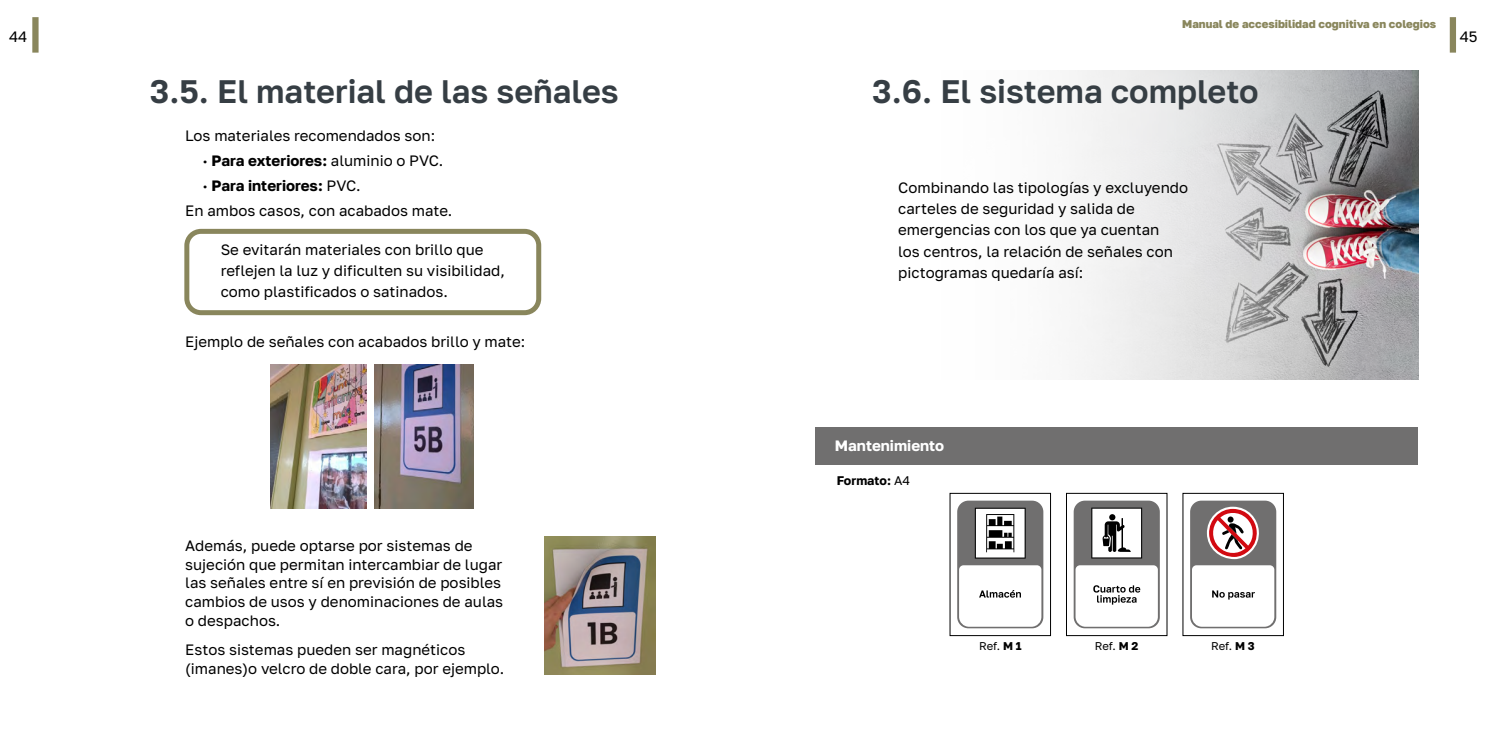
<style>
.page{position:relative;width:1489px;height:745px;background:#fff}
.page>*{position:absolute;margin:0;border:0;box-sizing:border-box;transform-origin:0 0}
.t1{font:600 32.5px "Golos Text";color:#363e44}
.t2{font:15px/21.2px "Golos Text";color:#000}
.t3{font:700 15px "Golos Text";color:#000}
.t4{font:700 15px "Golos Text";color:#fff}
.t5{font:700 12.5px "Golos Text";color:#000}
.t6{font:800 11.25px "Golos Text";color:#89865c}
.t7{font:11.25px "Golos Text";letter-spacing:-.01em;color:#000}
.s1{font-weight:400}
.s2{font-weight:700}
</style>
<div class="page">
<div style="left:32px;top:17px;width:7px;height:36px;background:#89865c"></div>
<div style="left:1449px;top:17px;width:6px;height:36px;background:#89865c"></div>
<img style="left:271px;top:364px;width:95px;height:144px">
<img style="left:374px;top:364px;width:99px;height:144px">
<div style="left:184px;top:229px;width:357px;height:86px;border:5px solid #89865c;border-radius:14px"></div>
<img style="left:1362px;top:70px;width:55px;height:309px">
<svg style="left:1075px;top:70px;width:287px;height:310px"></svg>
<div style="left:815px;top:427px;width:602px;height:38px;background:#706f6f"></div>
<img style="left:544px;top:536px;width:111px;height:137px">
<div style="left:1066px;top:492px;width:101px;height:143px;border:1px solid #000"></div>
<svg style="left:1073px;top:500px;width:86px;height:128px"></svg>
<svg style="left:957px;top:500px;width:86px;height:128px"></svg>
<svg style="left:1190px;top:500px;width:86px;height:128px"></svg>
<p class="t6" style="left:1182px;top:17px;width:255px">Manual de accesibilidad cognitiva en colegios</p>
<p class="t2" style="left:9px;top:26px;width:20px">44</p>
<p class="t2" style="left:1459px;top:26px;width:19px">45</p>
<h1 class="t1" style="left:150px;top:72px;width:470px">3.5. El material de las señales</h1>
<h1 class="t1" style="left:872px;top:72px;width:388px">3.6. El sistema completo</h1>
<p class="t2" style="left:185px;top:125px;width:251px">Los materiales recomendados son:</p>
<p class="t3" style="left:203px;top:151px;width:242px">· Para exteriores: <span class="s1">aluminio o PVC.</span></p>
<p class="t3" style="left:203px;top:176px;width:159px">· Para interiores: <span class="s1">PVC.</span></p>
<p class="t2" style="left:185px;top:199px;width:268px">En ambos casos, con acabados mate.</p>
<p class="t2" style="left:221px;top:238px;width:286px">Se evitarán materiales con brillo que reflejen la luz y dificulten su visibilidad, como plastificados o satinados.</p>
<p class="t2" style="left:185px;top:330px;width:341px">Ejemplo de señales con acabados brillo y mate:</p>
<p class="t2" style="left:898px;top:176px;width:291px">Combinando las tipologías y excluyendo carteles de seguridad y salida de emergencias con los que ya cuentan<br>los centros, la relación de señales con pictogramas quedaría así:</p>
<p class="t4" style="left:834px;top:436px;width:111px">Mantenimiento</p>
<p class="t5" style="left:836px;top:472px;width:75px">Formato: <span class="s1">A4</span></p>
<p class="t2" style="left:185px;top:535px;width:319px;line-height:18.8px">Además, puede optarse por sistemas de sujeción que permitan intercambiar de lugar las señales entre sí en previsión de posibles cambios de usos y denominaciones de aulas o despachos.</p>
<p class="t2" style="left:185px;top:640px;width:320px;line-height:18.8px">Estos sistemas pueden ser magnéticos (imanes)o velcro de doble cara, por ejemplo.</p>
<p class="t7" style="left:979px;top:638px;width:44px">Ref. <span class="s2">M 1</span></p>
<p class="t7" style="left:1094px;top:638px;width:45px">Ref. <span class="s2">M 2</span></p>
<p class="t7" style="left:1211px;top:638px;width:45px">Ref. <span class="s2">M 3</span></p>
</div>
